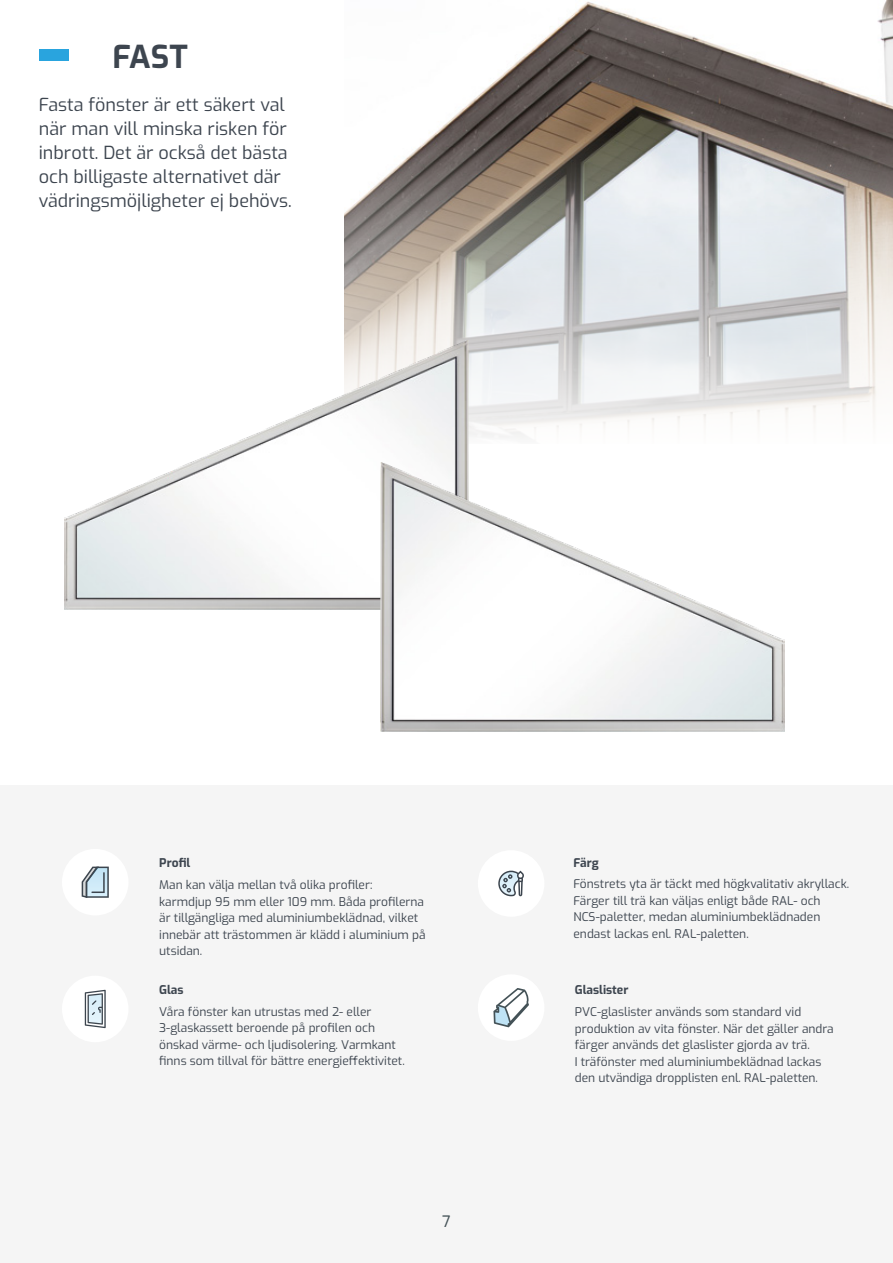
<style>
.page{position:relative;width:893px;height:1263px;background:#fff}
.page>*{position:absolute;margin:0;border:0;box-sizing:border-box;transform-origin:0 0}
.t1{font:31.5px "Exo";color:#3d454f}
.t2{font:18px/24px "Exo";color:#3d454f}
.t3{font:15.75px "Exo";color:#445257}
.t4{font:12px/16.5px "Exo";color:#3d454f}
</style>
<div class="page">
<div style="left:39px;top:49px;width:30px;height:11px;background:#29a4de"></div>
<div style="left:0;top:786px;width:893px;height:477px;background:#f5f5f5"></div>
<div style="left:62px;top:849px;width:67px;height:66px;background:#fff;border-radius:50%"></div>
<svg style="left:82px;top:866px;width:27px;height:32px"></svg>
<div style="left:62px;top:976px;width:67px;height:66px;background:#fff;border-radius:50%"></div>
<svg style="left:85px;top:990px;width:21px;height:38px"></svg>
<div style="left:478px;top:850px;width:66px;height:67px;background:#fff;border-radius:50%"></div>
<svg style="left:498px;top:871px;width:26px;height:25px"></svg>
<img style="left:440px;top:1px;width:453px;height:128px">
<svg style="left:344px;top:129px;width:549px;height:320px"></svg>
<img style="left:65px;top:341px;width:403px;height:268px">
<img style="left:381px;top:463px;width:403px;height:268px">
<div style="left:478px;top:974px;width:66px;height:67px;background:#fff;border-radius:50%"></div>
<svg style="left:493px;top:988px;width:36px;height:39px"></svg>
<h1 class="t1" style="left:113px;top:34px;width:77px">FAST</h1>
<h2 class="t2" style="left:39px;top:92px;width:254px">Fasta fönster är ett säkert val när man vill minska risken för inbrott. Det är också det bästa och billigaste alternativet där vädringsmöjligheter ej behövs.</h2>
<p class="t4" style="left:159px;top:851px;width:215px;line-height:21.9px">Profil<br>Man kan välja mellan två olika profiler:</p>
<p class="t4" style="left:159px;top:892px;width:268px">karmdjup 95 mm eller 109 mm. Båda profilerna är tillgängliga med aluminiumbeklädnad, vilket innebär att trästommen är klädd i aluminium på utsidan.</p>
<p class="t4" style="left:159px;top:978px;width:214px;line-height:21.9px">Glas<br>Våra fönster kan utrustas med 2- eller</p>
<p class="t4" style="left:159px;top:1019px;width:247px">3-glaskassett beroende på profilen och önskad värme- och ljudisolering. Varmkant finns som tillval för bättre energieffektivitet.</p>
<h3 class="t3" style="left:442px;top:1210px;width:10px">7</h3>
<p class="t4" style="left:573px;top:851px;width:277px;line-height:21.9px">Färg<br>Fönstrets yta är täckt med högkvalitativ akryllack.</p>
<p class="t4" style="left:573px;top:892px;width:249px;text-align:justify">Färger till trä kan väljas enligt både RAL- och NCS-paletter, medan aluminiumbeklädnaden endast lackas enl. RAL-paletten.</p>
<p class="t4" style="left:575px;top:978px;width:228px;line-height:21.9px">Glaslister<br>PVC-glaslister används som standard vid</p>
<p class="t4" style="left:575px;top:1019px;width:260px">produktion av vita fönster. När det gäller andra färger används det glaslister gjorda av trä.<br>I träfönster med aluminiumbeklädnad lackas den utvändiga dropplisten enl. RAL-paletten.</p>
</div>
